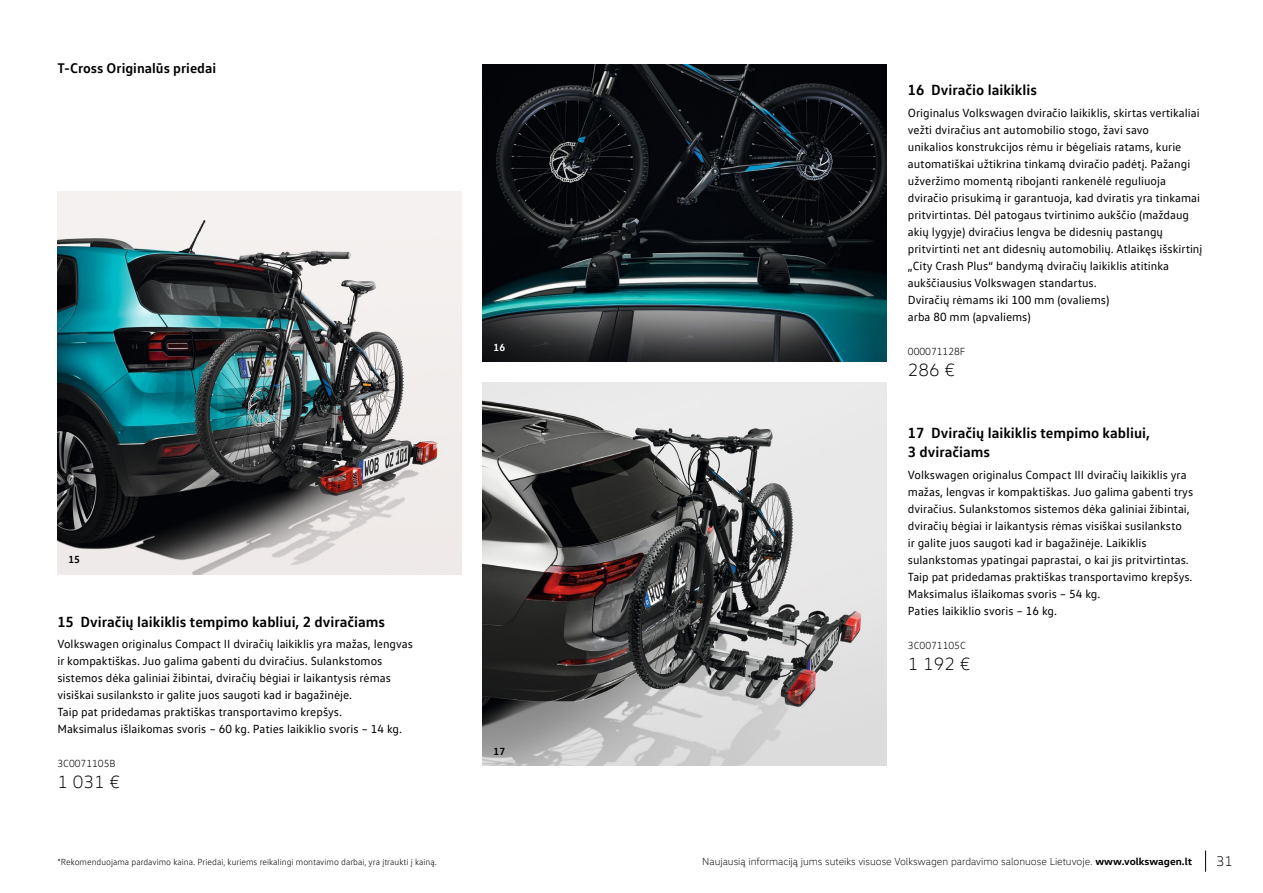
<style>
.page{position:relative;width:1263px;height:893px;background:#fff}
.page>*{position:absolute;margin:0;border:0;box-sizing:border-box;transform-origin:0 0}
.AKSE_cena{font:300 18px "VW Head";color:#000}
.jauns_10_13{font:700 15px/19.5px "VW Text";color:#000}
.t1{font:700 14.25px "VW Text";color:#000}
.t2{font:300 14.25px "VW Head";color:#000}
.pamats_nelīdzens_4mm{font:12px/17px "VW Text";color:#000}
.t3{font:300 10.5px "VW Head";color:#000}
.AKSE_kods{font:300 10.5px "VW Text";color:#000}
.cena_M{font:700 10.5px "VW Text";color:#000}
.cena_M-2{font:700 10.5px "VW Text";color:#fff}
.t4{font:300 9px "VW Text";color:#000}
.s1{font-weight:700}
</style>
<div class="page">
<svg style="left:1205px;top:850px;width:1px;height:22px"></svg>
<img style="left:57px;top:191px;width:404px;height:383px">
<img style="left:483px;top:383px;width:404px;height:382px">
<img style="left:483px;top:64px;width:404px;height:297px">
<p class="t1" style="left:57px;top:59px;width:160px">T-Cross Originalūs priedai</p>
<p class="cena_M" style="left:68px;top:553px;width:13px">15</p>
<p class="jauns_10_13" style="left:57px;top:611px;width:329px">15 Dviračių laikiklis tempimo kabliui, 2 dviračiams</p>
<p class="pamats_nelīdzens_4mm" style="left:57px;top:635px;width:357px">Volkswagen originalus Compact II dviračių laikiklis yra mažas, lengvas ir kompaktiškas. Juo galima gabenti du dviračius. Sulankstomos sistemos dėka galiniai žibintai, dviračių bėgiai ir laikantysis rėmas visiškai susilanksto ir galite juos saugoti kad ir bagažinėje.</p>
<p class="pamats_nelīdzens_4mm" style="left:57px;top:703px;width:346px">Taip pat pridedamas praktiškas transportavimo krepšys.<br>Maksimalus išlaikomas svoris – 60 kg. Paties laikiklio svoris – 14 kg.</p>
<p class="AKSE_kods" style="left:57px;top:757px;width:60px">3C0071105B</p>
<p class="AKSE_cena" style="left:57px;top:772px;width:64px">1 031 €</p>
<p class="cena_M-2" style="left:494px;top:340px;width:13px">16</p>
<p class="cena_M" style="left:494px;top:744px;width:13px">17</p>
<p class="jauns_10_13" style="left:908px;top:80px;width:131px">16 Dviračio laikiklis</p>
<p class="pamats_nelīdzens_4mm" style="left:908px;top:104px;width:296px">Originalus Volkswagen dviračio laikiklis, skirtas vertikaliai vežti dviračius ant automobilio stogo, žavi savo<br>unikalios konstrukcijos rėmu ir bėgeliais ratams, kurie automatiškai užtikrina tinkamą dviračio padėtį. Pažangi užveržimo momentą ribojanti rankenėlė reguliuoja dviračio prisukimą ir garantuoja, kad dviratis yra tinkamai pritvirtintas. Dėl patogaus tvirtinimo aukščio (maždaug akių lygyje) dviračius lengva be didesnių pastangų pritvirtinti net ant didesnių automobilių. Atlaikęs išskirtinį „City Crash Plus“ bandymą dviračių laikiklis atitinka aukščiausius Volkswagen standartus.<br>Dviračių rėmams iki 100 mm (ovaliems)<br>arba 80 mm (apvaliems)</p>
<p class="AKSE_kods" style="left:908px;top:345px;width:59px">000071128F</p>
<p class="AKSE_cena" style="left:908px;top:359px;width:49px">286 €</p>
<p class="jauns_10_13" style="left:908px;top:422px;width:244px">17 Dviračių laikiklis tempimo kabliui,<br>3 dviračiams</p>
<p class="pamats_nelīdzens_4mm" style="left:908px;top:466px;width:287px">Volkswagen originalus Compact III dviračių laikiklis yra mažas, lengvas ir kompaktiškas. Juo galima gabenti trys dviračius. Sulankstomos sistemos dėka galiniai žibintai, dviračių bėgiai ir laikantysis rėmas visiškai susilanksto<br>ir galite juos saugoti kad ir bagažinėje. Laikiklis sulankstomas ypatingai paprastai, o kai jis pritvirtintas.<br>Taip pat pridedamas praktiškas transportavimo krepšys.</p>
<p class="pamats_nelīdzens_4mm" style="left:908px;top:585px;width:194px">Maksimalus išlaikomas svoris – 54 kg.<br>Paties laikiklio svoris – 16 kg.</p>
<p class="AKSE_kods" style="left:908px;top:639px;width:59px">3C0071105C</p>
<p class="AKSE_cena" style="left:908px;top:653px;width:64px">1 192 €</p>
<p class="t4" style="left:57px;top:856px;width:381px">*Rekomenduojama pardavimo kaina. Priedai, kuriems reikalingi montavimo darbai, yra įtraukti į kainą.</p>
<p class="t3" style="left:702px;top:855px;width:491px">Naujausią informaciją jums suteiks visuose Volkswagen pardavimo salonuose Lietuvoje. <span class="s1">www.volkswagen.lt</span></p>
<p class="t2" style="left:1216px;top:853px;width:18px">31</p>
</div>
